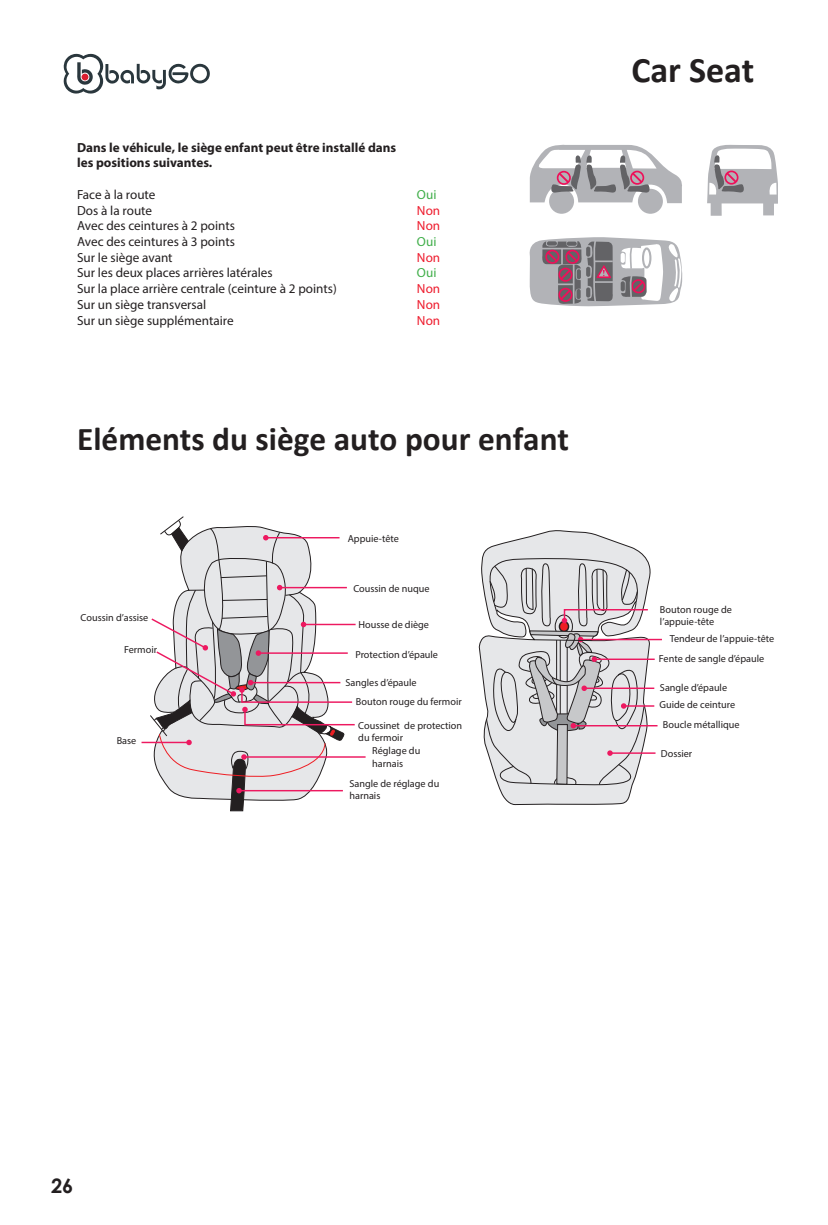
<style>
.page{position:relative;width:828px;height:1225px;background:#fff}
.page>*{position:absolute;margin:0;border:0;box-sizing:border-box;transform-origin:0 0}
.t1{font:700 36px "Calibri";color:#231f20}
.t2{font:700 33.2px "Calibri";color:#231f20}
.t3{font:700 20px "Century Gothic";color:#231f20}
.t4{font:13.2px "Myriad Pro";color:#231f20}
.t5{font:700 13.2px/15.8px "Myriad Pro";color:#231f20}
.t6{font:13.2px "Myriad Pro";color:#ee1b2d}
.t7{font:13.2px "Myriad Pro";color:#40ae49}
.t8{font:10.2px/12.2px "Myriad Pro";color:#231f20}
</style>
<div class="page">
<svg style="left:478px;top:530px;width:176px;height:275px"></svg>
<hr style="left:141px;top:741px;width:48px;height:2px;background:#ed1960">
<hr style="left:244px;top:756px;width:121px;height:1px;background:#ed1960">
<svg style="left:149px;top:516px;width:207px;height:295px"></svg>
<hr style="left:594px;top:658px;width:60px;height:2px;background:#ed1960">
<hr style="left:580px;top:639px;width:82px;height:1px;background:#ed1960">
<hr style="left:584px;top:687px;width:70px;height:2px;background:#ed1960">
<hr style="left:623px;top:705px;width:31px;height:1px;background:#ed1960">
<hr style="left:573px;top:725px;width:84px;height:1px;background:#ed1960">
<hr style="left:610px;top:752px;width:45px;height:2px;background:#ed1960">
<svg style="left:484px;top:557px;width:165px;height:228px;background:#d0cccf"></svg>
<div style="left:549px;top:189px;width:25px;height:25px;background:#b2b3b7;border-radius:50%"></div>
<div style="left:638px;top:189px;width:25px;height:25px;background:#b2b3b7;border-radius:50%"></div>
<svg style="left:530px;top:144px;width:152px;height:59px"></svg>
<svg style="left:707px;top:144px;width:71px;height:72px"></svg>
<svg style="left:529px;top:237px;width:154px;height:69px"></svg>
<svg style="left:63px;top:54px;width:147px;height:40px"></svg>
<p class="t5" style="left:77px;top:139px;width:321px">Dans le véhicule, le siège enfant peut être installé dans les positions suivantes.</p>
<p class="t4" style="left:77px;top:186px;width:80px">Face à la route</p>
<p class="t7" style="left:417px;top:186px;width:21px">Oui</p>
<p class="t4" style="left:77px;top:202px;width:77px">Dos à la route</p>
<p class="t6" style="left:417px;top:202px;width:25px">Non</p>
<p class="t4" style="left:77px;top:218px;width:159px">Avec des ceintures à 2 points</p>
<p class="t6" style="left:417px;top:218px;width:25px">Non</p>
<p class="t4" style="left:77px;top:233px;width:159px">Avec des ceintures à 3 points</p>
<p class="t7" style="left:417px;top:233px;width:21px">Oui</p>
<p class="t4" style="left:77px;top:249px;width:97px">Sur le siège avant</p>
<p class="t6" style="left:417px;top:249px;width:25px">Non</p>
<p class="t4" style="left:77px;top:265px;width:197px">Sur les deux places arrières latérales</p>
<p class="t7" style="left:417px;top:265px;width:21px">Oui</p>
<p class="t4" style="left:77px;top:281px;width:261px">Sur la place arrière centrale (ceinture à 2 points)</p>
<p class="t6" style="left:417px;top:281px;width:25px">Non</p>
<p class="t4" style="left:77px;top:296px;width:131px">Sur un siège transversal</p>
<p class="t6" style="left:417px;top:296px;width:25px">Non</p>
<p class="t4" style="left:77px;top:312px;width:158px">Sur un siège supplémentaire</p>
<p class="t6" style="left:417px;top:312px;width:25px">Non</p>
<h2 class="t2" style="left:77px;top:418px;width:493px">Eléments du siège auto pour enfant</h2>
<p class="t8" style="left:81px;top:611px;width:69px">Coussin d’assise</p>
<p class="t8" style="left:124px;top:644px;width:34px">Fermoir</p>
<p class="t8" style="left:117px;top:734px;width:21px">Base</p>
<p class="t8" style="left:348px;top:532px;width:53px">Appuie-tête</p>
<p class="t8" style="left:353px;top:583px;width:78px">Coussin de nuque</p>
<p class="t8" style="left:359px;top:618px;width:72px">Housse de diège</p>
<p class="t8" style="left:355px;top:648px;width:84px">Protection d’épaule</p>
<p class="t8" style="left:356px;top:673px;width:107px;line-height:19px;text-indent:-10px">Sangles d’épaule<br>Bouton rouge du fermoir</p>
<p class="t8" style="left:358px;top:719px;width:105px">Coussinet de protection</p>
<p class="t8" style="left:358px;top:732px;width:46px">du fermoir</p>
<p class="t8" style="left:372px;top:744px;width:50px">Réglage du</p>
<p class="t8" style="left:372px;top:757px;width:32px">harnais</p>
<p class="t8" style="left:349px;top:777px;width:91px">Sangle de réglage du harnais</p>
<h1 class="t1" style="left:631px;top:47px;width:124px">Car Seat</h1>
<p class="t8" style="left:660px;top:603px;width:73px">Bouton rouge de l’appuie-tête</p>
<p class="t8" style="left:659px;top:629px;width:117px;line-height:19.4px;text-indent:11px">Tendeur de l’appuie-tête<br>Fente de sangle d’épaule</p>
<p class="t8" style="left:659px;top:678px;width:77px;line-height:17.4px">Sangle d’épaule<br>Guide de ceinture</p>
<p class="t8" style="left:663px;top:718px;width:78px">Boucle métallique</p>
<p class="t8" style="left:661px;top:747px;width:33px">Dossier</p>
<h3 class="t3" style="left:51px;top:1171px;width:24px">26</h3>
</div>
